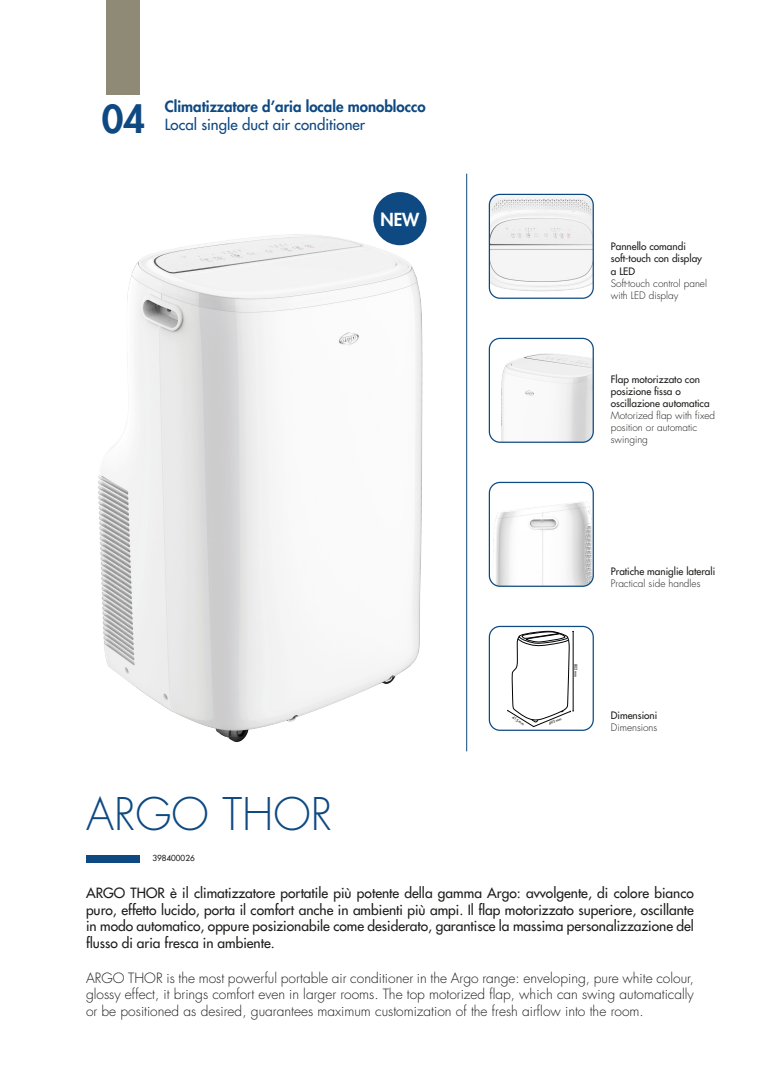
<style>
.page{position:relative;width:780px;height:1088px;background:#fff}
.page>*{position:absolute;margin:0;border:0;box-sizing:border-box;transform-origin:0 0}
.t1{font:300 43.75px "Futura LT";color:#0e4982}
.t2{font:800 37.5px "Futura LT";color:#0e4982}
.t3{font:800 17.5px "Futura LT";color:#fff}
.t4{font:800 15px "Futura LT";color:#0e4982}
.t5{font:15px "Futura LT";color:#0e4982}
.t6{font:13.75px/16.5px "Futura LT";color:#1d1d1b;text-align:justify}
.t7{font:300 13.75px/16.5px "Futura LT";color:#1d1d1b;text-align:justify}
.t8{font:10px/12.8px "Futura LT";color:#1d1d1b}
.t9{font:300 10px/12px "Futura LT";color:#1d1d1b}
.t10{font:8.12px "Futura LT";color:#1d1d1b}
.t11{font:3.75px "Futura LT";color:#020203}
</style>
<div class="page">
<div style="left:107px;top:0;width:33px;height:94px;background:#8e8a75"></div>
<img style="left:490px;top:338px;width:102px;height:103px">
<div style="left:488px;top:338px;width:106px;height:105px;border:1px solid #0e4982;border-radius:11px"></div>
<img style="left:490px;top:194px;width:102px;height:103px">
<div style="left:488px;top:194px;width:106px;height:105px;border:1px solid #0e4982;border-radius:11px"></div>
<img style="left:98px;top:192px;width:329px;height:550px">
<img style="left:490px;top:482px;width:102px;height:103px">
<div style="left:488px;top:482px;width:106px;height:105px;border:1px solid #0e4982;border-radius:11px"></div>
<svg style="left:507px;top:631px;width:67px;height:96px"></svg>
<div style="left:488px;top:626px;width:106px;height:105px;border:1px solid #0e4982;border-radius:11px"></div>
<hr style="left:466px;top:174px;width:1px;height:577px;background:#0e4982">
<div style="left:86px;top:855px;width:53px;height:8px;background:#0e4982"></div>
<div style="left:373px;top:192px;width:53px;height:53px;background:#0e4982;border-radius:50%"></div>
<h2 class="t2" style="left:102px;top:95px;width:45px">04</h2>
<p class="t4" style="left:165px;top:97px;width:262px">Climatizzatore d’aria locale monoblocco</p>
<p class="t5" style="left:165px;top:115px;width:202px">Local single duct air conditioner</p>
<p class="t3" style="left:380px;top:207px;width:40px">NEW</p>
<p class="t1" style="left:86px;top:787px;width:248px">ARGO THOR</p>
<p class="t10" style="left:152px;top:853px;width:44px">398400026</p>
<p class="t8" style="left:611px;top:240px;width:76px">Pannello comandi</p>
<p class="t8" style="left:611px;top:252px;width:93px">soft-touch con display a LED</p>
<p class="t9" style="left:611px;top:277px;width:98px">Soft-touch control panel with LED display</p>
<p class="t8" style="left:611px;top:373px;width:91px;line-height:12px">Flap motorizzato con posizione fissa o</p>
<p class="t8" style="left:611px;top:397px;width:100px">oscillazione automatica</p>
<p class="t9" style="left:611px;top:409px;width:106px">Motorized flap with fixed position or automatic swinging</p>
<p class="t11" style="left:514px;top:715px;width:15px;rotate:33deg">415 mm</p>
<p class="t11" style="left:578px;top:664px;width:15px;rotate:90deg">802 mm</p>
<p class="t11" style="left:548px;top:721px;width:15px;rotate:-23deg">493 mm</p>
<p class="t8" style="left:611px;top:564px;width:106px">Pratiche maniglie laterali</p>
<p class="t9" style="left:611px;top:577px;width:91px">Practical side handles</p>
<p class="t8" style="left:611px;top:709px;width:48px">Dimensioni</p>
<p class="t9" style="left:611px;top:721px;width:48px">Dimensions</p>
<p class="t6" style="left:86px;top:885px;width:609px">ARGO THOR è il climatizzatore portatile più potente della gamma Argo: avvolgente, di colore bianco puro, effetto lucido, porta il comfort anche in ambienti più ampi. Il flap motorizzato superiore, oscillante in modo automatico, oppure posizionabile come desiderato, garantisce la massima personalizzazione del flusso di aria fresca in ambiente.</p>
<p class="t7" style="left:86px;top:970px;width:609px">ARGO THOR is the most powerful portable air conditioner in the Argo range: enveloping, pure white colour, glossy effect, it brings comfort even in larger rooms. The top motorized flap, which can swing automatically or be positioned as desired, guarantees maximum customization of the fresh airflow into the room.</p>
</div>
